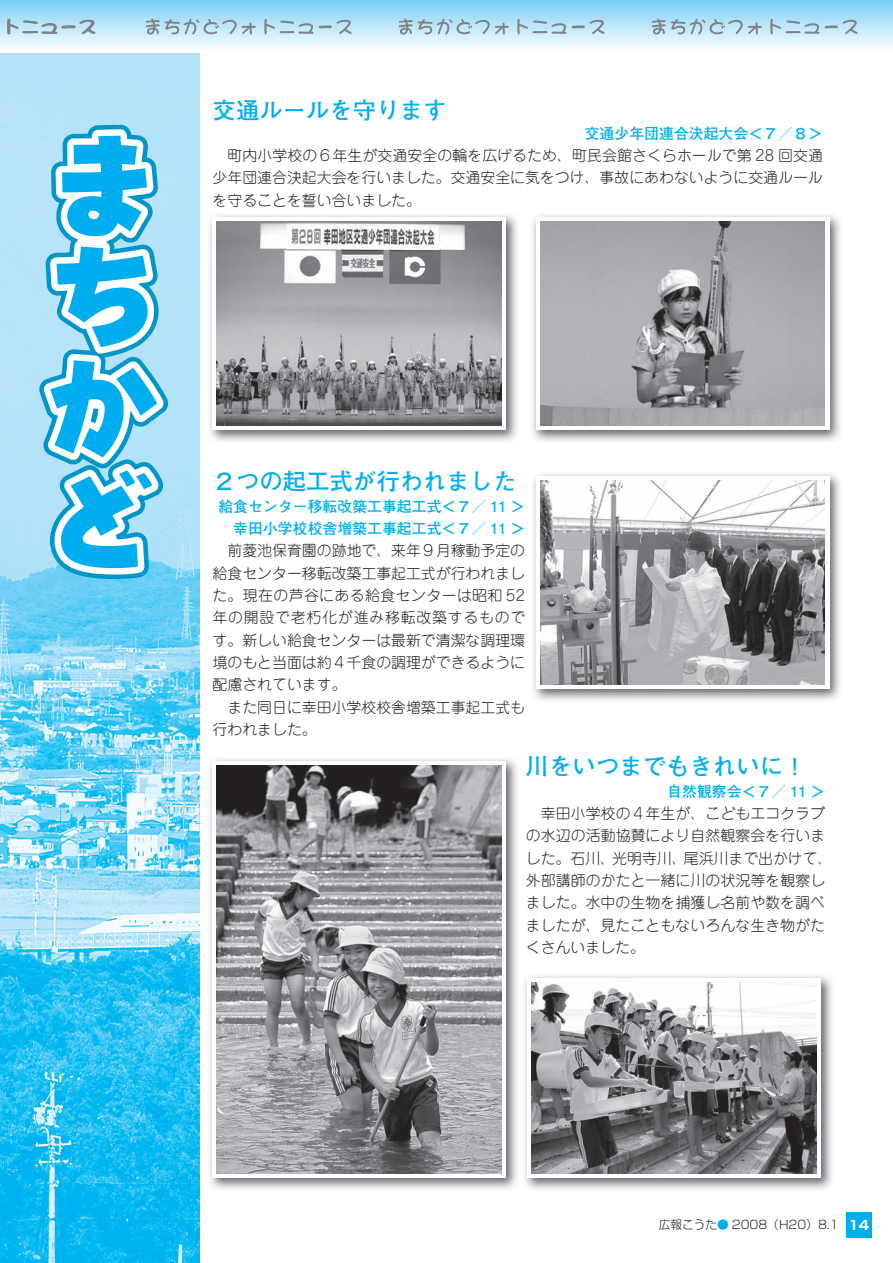
<style>
.page{position:relative;width:893px;height:1263px;background:#fff}
.page>*{position:absolute;margin:0;border:0;box-sizing:border-box;transform-origin:0 0}
.t1{font:700 23.4px "Futo Go B101 Pro";color:#00aeef}
.t2{font:300 14.85px/22.4px "Jun 101 Pro";color:#231f20}
.t3{font:700 14.85px/22.4px "Futo Go B101 Pro";color:#00aeef;text-align:right}
.t4{font:300 11.7px "Shin Go Pro";color:#231f20}
.s1{color:#00aeef}
.s2{font-weight:700;font-size:12.75px;color:#fff}
</style>
<div class="page">
<img style="left:0;top:53px;width:200px;height:1210px">
<div style="left:0;top:0;width:893px;height:51px;background:linear-gradient(to bottom,#77d0f6,#fffefe)"></div>
<svg style="left:146px;top:19px;width:206px;height:16px;background:#b1d0df"></svg>
<svg style="left:399px;top:19px;width:206px;height:16px;background:#b1d0df"></svg>
<svg style="left:652px;top:19px;width:206px;height:16px;background:#b1d0df"></svg>
<div style="left:37px;top:125px;width:131px;height:348px;background:#b5e3f9"></div>
<svg style="left:40px;top:127px;width:127px;height:454px"></svg>
<img style="left:209px;top:214px;width:308px;height:227px">
<svg style="left:213px;top:217px;width:293px;height:212px"></svg>
<img style="left:209px;top:758px;width:308px;height:431px">
<div style="left:213px;top:761px;width:293px;height:417px;background:#fff"></div>
<img style="left:524px;top:975px;width:308px;height:215px">
<div style="left:527px;top:978px;width:294px;height:200px;background:#fff"></div>
<img style="left:533px;top:473px;width:307px;height:227px">
<div style="left:536px;top:476px;width:293px;height:213px;background:#fff"></div>
<img style="left:532px;top:214px;width:308px;height:227px">
<div style="left:536px;top:217px;width:293px;height:212px;background:#fff"></div>
<svg style="left:0;top:19px;width:95px;height:16px;background:#b0cfde"></svg>
<img style="left:540px;top:221px;width:285px;height:204px">
<img style="left:217px;top:221px;width:285px;height:204px">
<img style="left:540px;top:480px;width:285px;height:205px">
<img style="left:217px;top:765px;width:285px;height:409px">
<img style="left:531px;top:982px;width:285px;height:192px">
<div style="left:846px;top:1212px;width:26px;height:25px;background:#00aeef"></div>
<h1 class="t1" style="left:213px;top:92px;width:235px">交通ルールを守ります</h1>
<p class="t3" style="left:585px;top:120px;width:240px">交通少年団連合決起大会＜７／８＞</p>
<p class="t2" style="left:213px;top:142px;width:612px;text-align:justify">　町内小学校の６年生が交通安全の輪を広げるため、町民会館さくらホールで第 28 回交通少年団連合決起大会を行いました。交通安全に気をつけ、事故にあわないように交通ルールを守ることを誓い合いました。</p>
<h1 class="t1" style="left:213px;top:463px;width:306px">２つの起工式が行われました</h1>
<p class="t3" style="left:218px;top:493px;width:308px">給食センター移転改築工事起工式＜７／ 11 ＞幸田小学校校舎増築工事起工式＜７／ 11 ＞</p>
<p class="t2" style="left:213px;top:538px;width:314px">　前菱池保育園の跡地で、来年９月稼動予定の給食センター移転改築工事起工式が行われました。現在の芦谷にある給食センターは昭和 52年の開設で老朽化が進み移転改築するものです。新しい給食センターは最新で清潔な調理環境のもと当面は約４千食の調理ができるように配慮されています。<br>　また同日に幸田小学校校舎増築工事起工式も行われました。</p>
<h1 class="t1" style="left:526px;top:748px;width:282px">川をいつまでもきれいに！</h1>
<p class="t3" style="left:652px;top:778px;width:174px">　自然観察会＜７／ 11 ＞</p>
<p class="t2" style="left:526px;top:800px;width:308px">　幸田小学校の４年生が、こどもエコクラブの水辺の活動協賛により自然観察会を行いました。石川、光明寺川、尾浜川まで出かけて、外部講師のかたと一緒に川の状況等を観察しました。水中の生物を捕獲し名前や数を調べましたが、見たこともないろんな生き物がたくさんいました。</p>
<p class="t4" style="left:659px;top:1215px;width:212px">広報こうた<span class="s1">●</span> 2008（H20）8.1 <span class="s2">14</span></p>
</div>
